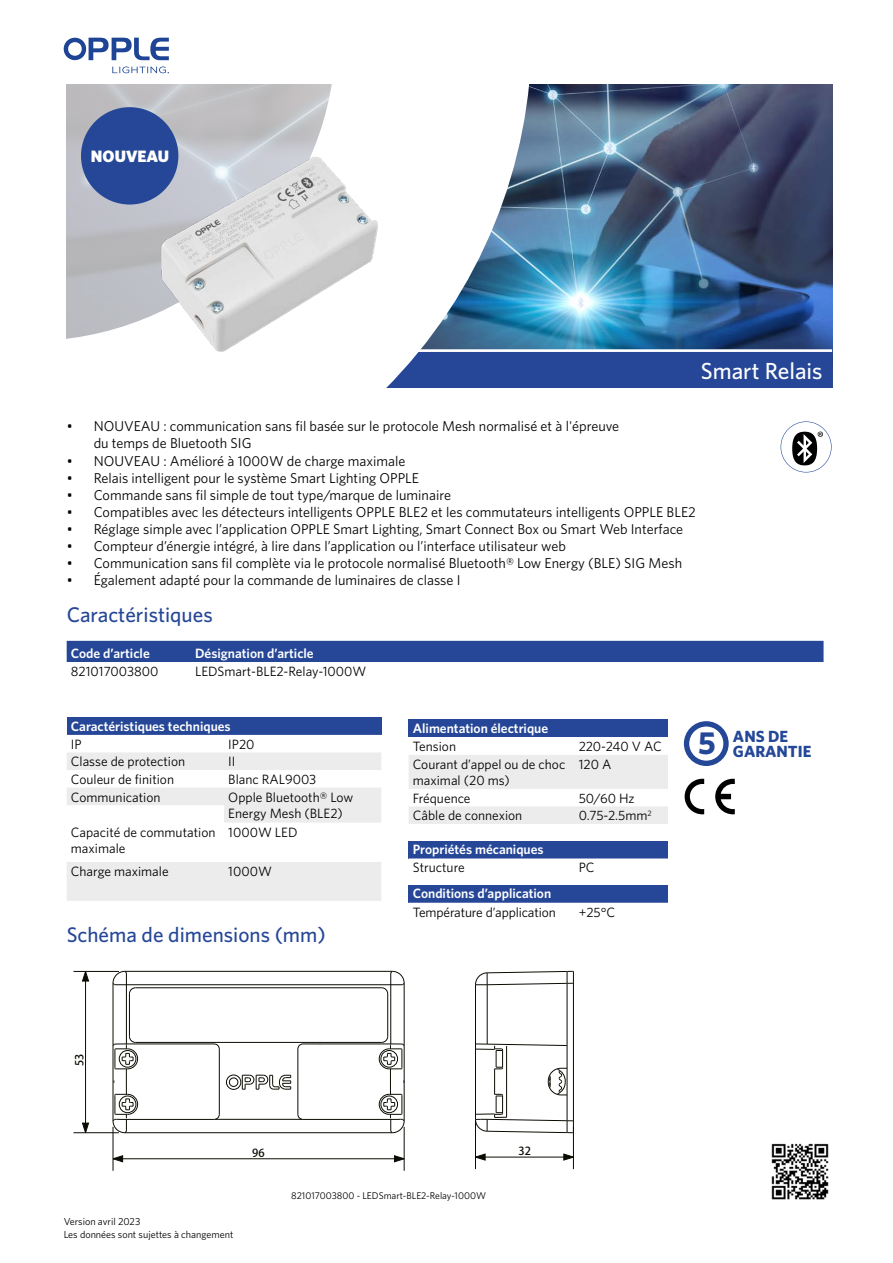
<style>
.page{position:relative;width:893px;height:1263px;background:#fff}
.page>*{position:absolute;margin:0;border:0;box-sizing:border-box;transform-origin:0 0}
.t1{font:500 23.25px "Whitney";color:#fff}
.t2{font:500 21.15px "Whitney";color:#264797}
.t3{font:900 16.5px "Whitney";color:#fff}
.t4{font:700 16.2px/15.1px "Whitney";color:#244897}
.t5{font:14.25px/17.1px "Whitney";color:#000}
.t6{font:13.5px/16.2px "Whitney";color:#000}
.t7{font:600 13.5px "Whitney";color:#fff}
.t8{font:11.1px "Whitney";color:#0c0b03}
.t9{font:10.2px/12.6px "Whitney";color:#000}
.t10{font:9.75px "Whitney";color:#000}
.s1{font-size:31.95px}
</style>
<div class="page">
<img style="left:581px;top:84px;width:251px;height:265px">
<div style="left:66px;top:352px;width:766px;height:36px;background:#264797"></div>
<svg style="left:66px;top:84px;width:515px;height:304px"></svg>
<svg style="left:781px;top:421px;width:51px;height:51px"></svg>
<svg style="left:63px;top:37px;width:106px;height:36px"></svg>
<div style="left:67px;top:717px;width:314px;height:18px;background:#264797"></div>
<div style="left:67px;top:862px;width:314px;height:39px;background:#ececec"></div>
<svg style="left:67px;top:752px;width:314px;height:71px"></svg>
<div style="left:409px;top:720px;width:259px;height:17px;background:#264797"></div>
<svg style="left:409px;top:755px;width:259px;height:69px"></svg>
<div style="left:409px;top:841px;width:259px;height:17px;background:#264797"></div>
<svg style="left:409px;top:858px;width:259px;height:1px"></svg>
<div style="left:67px;top:641px;width:757px;height:21px;background:#264797"></div>
<svg style="left:685px;top:779px;width:19px;height:35px"></svg>
<svg style="left:715px;top:779px;width:20px;height:35px"></svg>
<svg style="left:684px;top:721px;width:45px;height:45px"></svg>
<div style="left:409px;top:885px;width:259px;height:18px;background:#264797"></div>
<img style="left:771px;top:1143px;width:58px;height:57px">
<svg style="left:112px;top:1155px;width:11px;height:8px"></svg>
<svg style="left:394px;top:1155px;width:10px;height:8px"></svg>
<svg style="left:81px;top:970px;width:9px;height:12px"></svg>
<svg style="left:81px;top:1122px;width:9px;height:12px"></svg>
<svg style="left:476px;top:1153px;width:10px;height:8px"></svg>
<svg style="left:563px;top:1153px;width:10px;height:8px"></svg>
<hr style="left:85px;top:971px;width:1px;height:162px;background:#0c0b03">
<hr style="left:113px;top:1127px;width:1px;height:44px;background:#0c0b03">
<hr style="left:113px;top:1158px;width:291px;height:1px;background:#0c0b03">
<hr style="left:73px;top:1132px;width:46px;height:1px;background:#0c0b03">
<hr style="left:74px;top:971px;width:45px;height:1px;background:#0c0b03">
<hr style="left:404px;top:1127px;width:1px;height:44px;background:#0c0b03">
<hr style="left:475px;top:1157px;width:98px;height:1px;background:#0c0b03">
<hr style="left:475px;top:1120px;width:1px;height:49px;background:#0c0b03">
<hr style="left:573px;top:1127px;width:1px;height:42px;background:#0c0b03">
<hr style="left:113px;top:983px;width:1px;height:138px;background:#0c0b03">
<hr style="left:126px;top:973px;width:1px;height:71px;background:#0c0b03">
<hr style="left:129px;top:994px;width:1px;height:42px;background:#0c0b03">
<hr style="left:125px;top:1132px;width:267px;height:1px;background:#0c0b03">
<hr style="left:303px;top:1119px;width:88px;height:1px;background:#0c0b03">
<hr style="left:126px;top:1119px;width:88px;height:1px;background:#0c0b03">
<hr style="left:215px;top:1119px;width:87px;height:1px;background:#0c0b03">
<hr style="left:219px;top:1049px;width:1px;height:65px;background:#0c0b03">
<hr style="left:126px;top:1043px;width:88px;height:1px;background:#0c0b03">
<hr style="left:303px;top:1043px;width:88px;height:1px;background:#0c0b03">
<hr style="left:135px;top:1042px;width:247px;height:1px;background:#0c0b03">
<hr style="left:297px;top:1049px;width:1px;height:65px;background:#0c0b03">
<hr style="left:135px;top:987px;width:247px;height:1px;background:#0c0b03">
<hr style="left:115px;top:984px;width:288px;height:1px;background:#0c0b03">
<hr style="left:125px;top:971px;width:267px;height:1px;background:#0c0b03">
<hr style="left:387px;top:994px;width:1px;height:42px;background:#0c0b03">
<hr style="left:390px;top:973px;width:1px;height:71px;background:#0c0b03">
<hr style="left:404px;top:983px;width:1px;height:138px;background:#0c0b03">
<hr style="left:475px;top:985px;width:1px;height:134px;background:#0c0b03">
<hr style="left:487px;top:985px;width:1px;height:59px;background:#0c0b03">
<hr style="left:567px;top:972px;width:1px;height:160px;background:#0c0b03">
<hr style="left:573px;top:972px;width:1px;height:160px;background:#0c0b03">
<div style="left:226px;top:1074px;width:15px;height:16px;border:1px solid #0c0b03;border-radius:50%"></div>
<svg style="left:213px;top:1113px;width:7px;height:7px"></svg>
<div style="left:229px;top:1077px;width:9px;height:10px;border:1px solid #0c0b03;border-radius:50%"></div>
<svg style="left:112px;top:970px;width:24px;height:24px"></svg>
<svg style="left:213px;top:1043px;width:7px;height:7px"></svg>
<svg style="left:297px;top:1113px;width:7px;height:7px"></svg>
<svg style="left:242px;top:1074px;width:49px;height:16px"></svg>
<svg style="left:381px;top:970px;width:24px;height:24px"></svg>
<svg style="left:297px;top:1043px;width:7px;height:7px"></svg>
<svg style="left:378px;top:1035px;width:27px;height:99px"></svg>
<svg style="left:112px;top:1035px;width:26px;height:99px"></svg>
<svg style="left:475px;top:970px;width:99px;height:15px"></svg>
<svg style="left:475px;top:1043px;width:99px;height:90px"></svg>
<img style="left:138px;top:138px;width:253px;height:250px">
<div style="left:81px;top:107px;width:97px;height:98px;background:#264797;border-radius:50%"></div>
<p class="t3" style="left:91px;top:146px;width:80px">NOUVEAU</p>
<h1 class="t1" style="left:701px;top:356px;width:123px">Smart Relais</h1>
<p class="t5" style="left:94px;top:417px;width:527px;text-indent:-27px">• NOUVEAU : communication sans fil basée sur le protocole Mesh normalisé et à l'épreuve du temps de Bluetooth SIG</p>
<p class="t5" style="left:67px;top:452px;width:340px">• NOUVEAU : Amélioré à 1000W de charge maximale</p>
<p class="t5" style="left:67px;top:469px;width:354px">• Relais intelligent pour le système Smart Lighting OPPLE</p>
<p class="t5" style="left:67px;top:486px;width:386px">• Commande sans fil simple de tout type/marque de luminaire</p>
<p class="t5" style="left:67px;top:503px;width:631px">• Compatibles avec les détecteurs intelligents OPPLE BLE2 et les commutateurs intelligents OPPLE BLE2</p>
<p class="t5" style="left:67px;top:520px;width:618px">• Réglage simple avec l’application OPPLE Smart Lighting, Smart Connect Box ou Smart Web Interface</p>
<p class="t5" style="left:67px;top:537px;width:501px">• Compteur d’énergie intégré, à lire dans l’application ou l’interface utilisateur web</p>
<p class="t5" style="left:67px;top:554px;width:617px">• Communication sans fil complète via le protocole normalisé Bluetooth® Low Energy (BLE) SIG Mesh</p>
<p class="t5" style="left:67px;top:571px;width:395px">• Également adapté pour la commande de luminaires de classe I</p>
<h2 class="t2" style="left:67px;top:600px;width:148px">Caractéristiques</h2>
<p class="t7" style="left:71px;top:644px;width:80px">Code d’article</p>
<p class="t7" style="left:195px;top:644px;width:120px">Désignation d’article</p>
<p class="t6" style="left:71px;top:663px;width:89px">821017003800</p>
<p class="t6" style="left:195px;top:663px;width:173px">LEDSmart-BLE2-Relay-1000W</p>
<p class="t7" style="left:71px;top:717px;width:161px">Caractéristiques techniques</p>
<p class="t6" style="left:71px;top:736px;width:12px">IP</p>
<p class="t6" style="left:228px;top:736px;width:28px">IP20</p>
<p class="t6" style="left:71px;top:753px;width:116px">Classe de protection</p>
<p class="t6" style="left:228px;top:753px;width:9px">II</p>
<p class="t6" style="left:71px;top:771px;width:105px">Couleur de finition</p>
<p class="t6" style="left:228px;top:771px;width:90px">Blanc RAL9003</p>
<p class="t6" style="left:71px;top:788px;width:91px">Communication</p>
<p class="t6" style="left:228px;top:788px;width:126px">Opple Bluetooth® Low<br>Energy Mesh (BLE2)</p>
<p class="t6" style="left:71px;top:824px;width:146px">Capacité de commutation maximale</p>
<p class="t6" style="left:228px;top:824px;width:71px">1000W LED</p>
<p class="t6" style="left:71px;top:863px;width:99px">Charge maximale</p>
<p class="t6" style="left:228px;top:863px;width:45px">1000W</p>
<h2 class="t2" style="left:67px;top:921px;width:261px">Schéma de dimensions (mm)</h2>
<p class="t7" style="left:413px;top:719px;width:137px">Alimentation électrique</p>
<p class="t6" style="left:413px;top:738px;width:45px">Tension</p>
<p class="t6" style="left:579px;top:738px;width:85px">220-240 V AC</p>
<p class="t6" style="left:413px;top:756px;width:154px">Courant d’appel ou de choc maximal (20 ms)</p>
<p class="t6" style="left:579px;top:756px;width:34px">120 A</p>
<p class="t6" style="left:413px;top:790px;width:59px">Fréquence</p>
<p class="t6" style="left:579px;top:790px;width:58px">50/60 Hz</p>
<p class="t6" style="left:413px;top:807px;width:111px">Câble de connexion</p>
<p class="t6" style="left:579px;top:807px;width:75px">0.75-2.5mm<sup>2</sup></p>
<p class="t7" style="left:413px;top:840px;width:132px">Propriétés mécaniques</p>
<p class="t6" style="left:413px;top:859px;width:53px">Structure</p>
<p class="t6" style="left:579px;top:859px;width:17px">PC</p>
<p class="t7" style="left:413px;top:885px;width:140px">Conditions d’application</p>
<p class="t6" style="left:413px;top:903px;width:144px">Température d’application</p>
<p class="t6" style="left:579px;top:903px;width:38px">+25°C</p>
<p class="t4" style="left:733px;top:728px;width:80px;text-indent:-35px"><span class="s1">5</span> ANS DE<br>GARANTIE</p>
<p class="t8" style="left:73px;top:1066px;width:14px;rotate:-90deg">53</p>
<p class="t8" style="left:252px;top:1146px;width:14px">96</p>
<p class="t9" style="left:64px;top:1215px;width:171px">Version avril 2023<br>Les données sont sujettes à changement</p>
<p class="t10" style="left:291px;top:1189px;width:196px">821017003800 - LEDSmart-BLE2-Relay-1000W</p>
<p class="t8" style="left:519px;top:1144px;width:14px">32</p>
</div>
